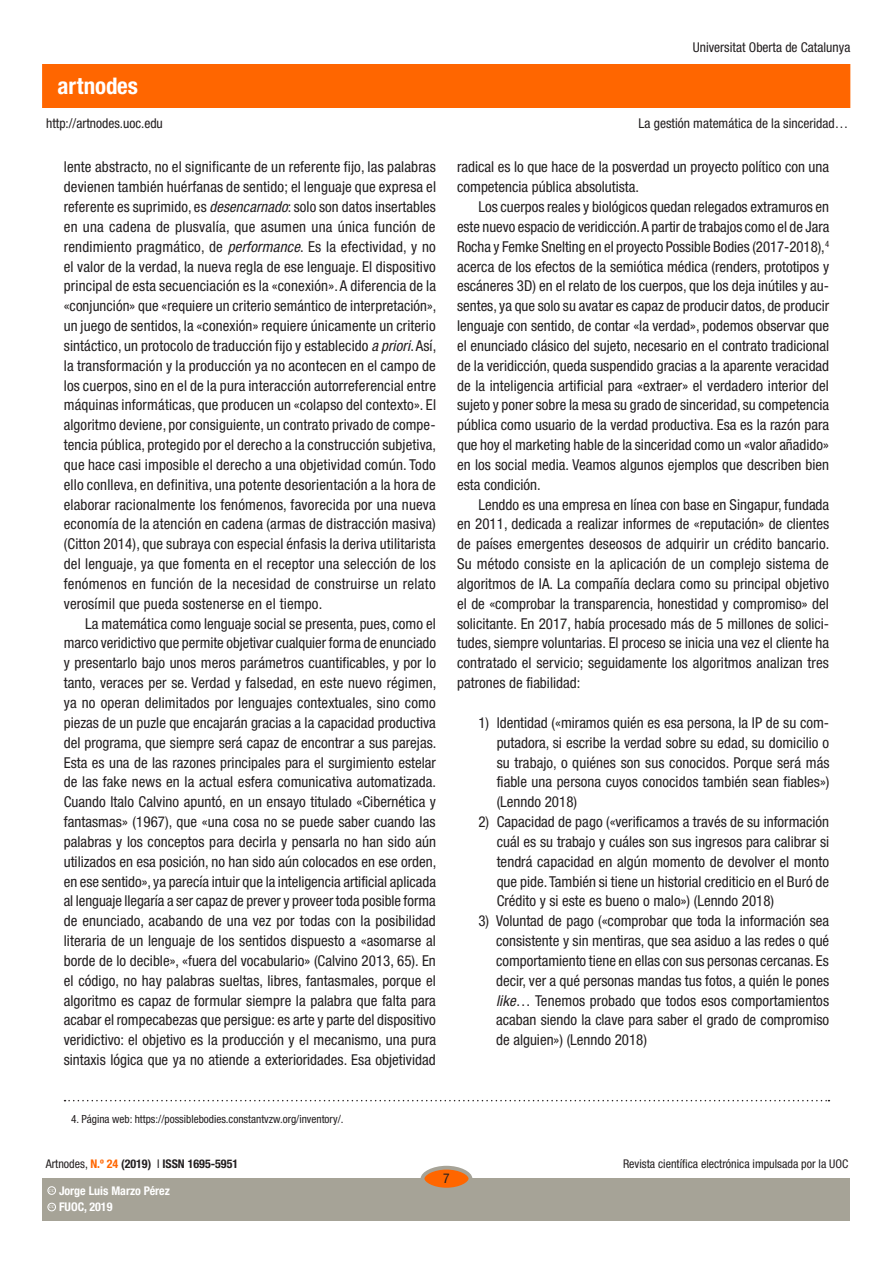
<style>
.page{position:relative;width:893px;height:1263px;background:#fff}
.page>*{position:absolute;margin:0;border:0;box-sizing:border-box;transform-origin:0 0}
.t1{font:700 condensed 22.95px "Helvetica Neue LT Std";color:#fff}
.text_general{font:condensed 15px/19.8px "Helvetica Neue LT Std";color:#231f20;text-align:justify}
.t2{font:condensed 13.5px "Helvetica Neue LT Std";color:#231f20}
.t3{font:condensed 12px "Helvetica Neue LT Std";color:#231f20}
.t4{font:700 condensed 12px "Helvetica Neue LT Std";color:#231f20}
.t5{font:700 condensed 12px "Helvetica Neue LT Std";color:#fff}
._04_NOTAS1{font:condensed 11.25px "Helvetica Neue LT Std";color:#231f20}
.t6{font:600 3.9px "Adobe Caslon Pro";color:#fff}
.s1{font-style:italic}
.s2{font-weight:400}
.s3{color:#f60}
</style>
<div class="page">
<div style="left:43px;top:65px;width:807px;height:42px;background:#f60"></div>
<div style="left:43px;top:1178px;width:807px;height:42px;background:#a6a397"></div>
<div style="left:422px;top:1168px;width:48px;height:21px;background:#f60;border-radius:50%"></div>
<div style="left:421px;top:1166px;width:51px;height:25px;border:4px solid #a6a397;border-radius:50%"></div>
<div style="left:48px;top:1203px;width:8px;height:8px;border:1px solid #fff;border-radius:50%"></div>
<div style="left:48px;top:1186px;width:8px;height:8px;border:1px solid #fff;border-radius:50%"></div>
<svg style="left:65px;top:1100px;width:764px;height:1px"></svg>
<h1 class="t1" style="left:58px;top:72px;width:82px">artnodes</h1>
<p class="t2" style="left:46px;top:115px;width:118px">http://artnodes.uoc.edu</p>
<p class="text_general" style="left:64px;top:157px;width:374px">lente abstracto, no el significante de un referente fijo, las palabras devienen también huérfanas de sentido; el lenguaje que expresa el referente es suprimido, es <span class="s1">desencarnado</span>: solo son datos insertables en una cadena de plusvalía, que asumen una única función de rendimiento pragmático, de <span class="s1">performance</span>. Es la efectividad, y no el valor de la verdad, la nueva regla de ese lenguaje. El dispositivo principal de esta secuenciación es la «conexión». A diferencia de la «conjunción» que «requiere un criterio semántico de interpretación», un juego de sentidos, la «conexión» requiere únicamente un criterio sintáctico, un protocolo de traducción fijo y establecido <span class="s1">a priori</span>. Así, la transformación y la producción ya no acontecen en el campo de los cuerpos, sino en el de la pura interacción autorreferencial entre máquinas informáticas, que producen un «colapso del contexto». El algoritmo deviene, por consiguiente, un contrato privado de compe&shy;tencia pública, protegido por el derecho a la construcción subjetiva, que hace casi imposible el derecho a una objetividad común. Todo ello conlleva, en definitiva, una potente desorientación a la hora de elaborar racionalmente los fenómenos, favorecida por una nueva economía de la atención en cadena (armas de distracción masiva) (Citton 2014), que subraya con especial énfasis la deriva utilitarista del lenguaje, ya que fomenta en el receptor una selección de los fenómenos en función de la necesidad de construirse un relato verosímil que pueda sostenerse en el tiempo.</p>
<p class="text_general" style="left:64px;top:613px;width:374px;text-indent:21px">La matemática como lenguaje social se presenta, pues, como el marco veridictivo que permite objetivar cualquier forma de enunciado y presentarlo bajo unos meros parámetros cuantificables, y por lo tanto, veraces per se. Verdad y falsedad, en este nuevo régimen, ya no operan delimitados por lenguajes contextuales, sino como piezas de un puzle que encajarán gracias a la capacidad productiva del programa, que siempre será capaz de encontrar a sus parejas.<br>Esta es una de las razones principales para el surgimiento estelar de las fake news en la actual esfera comunicativa automatizada.<br>Cuando Italo Calvino apuntó, en un ensayo titulado «Cibernética y fantasmas» (1967), que «una cosa no se puede saber cuando las palabras y los conceptos para decirla y pensarla no han sido aún utilizados en esa posición, no han sido aún colocados en ese orden, en ese sentido», ya parecía intuir que la inteligencia artificial aplicada al lenguaje llegaría a ser capaz de prever y proveer toda posible forma de enunciado, acabando de una vez por todas con la posibilidad literaria de un lenguaje de los sentidos dispuesto a «asomarse al borde de lo decible», «fuera del vocabulario» (Calvino 2013, 65). En el código, no hay palabras sueltas, libres, fantasmales, porque el algoritmo es capaz de formular siempre la palabra que falta para acabar el rompecabezas que persigue: es arte y parte del dispositivo veridictivo: el objetivo es la producción y el mecanismo, una pura sintaxis lógica que ya no atiende a exterioridades. Esa objetividad</p>
<p class="_04_NOTAS1" style="left:71px;top:1112px;width:274px">4. Página web: https://possiblebodies.constantvzw.org/inventory/.</p>
<p class="t2" style="left:693px;top:40px;width:159px">Universitat Oberta de Catalunya</p>
<p class="t2" style="left:639px;top:115px;width:211px">La gestión matemática de la sinceridad…</p>
<p class="text_general" style="left:457px;top:157px;width:374px">radical es lo que hace de la posverdad un proyecto político con una competencia pública absolutista.</p>
<p class="text_general" style="left:457px;top:197px;width:374px;text-indent:21px">Los cuerpos reales y biológicos quedan relegados extramuros en este nuevo espacio de veridicción. A partir de trabajos como el de Jara Rocha y Femke Snelting en el proyecto Possible Bodies (2017-2018),<sup>4 </sup>acerca de los efectos de la semiótica médica (renders, prototipos y escáneres 3D) en el relato de los cuerpos, que los deja inútiles y au&shy;sentes, ya que solo su avatar es capaz de producir datos, de producir lenguaje con sentido, de contar «la verdad», podemos observar que el enunciado clásico del sujeto, necesario en el contrato tradicional de la veridicción, queda suspendido gracias a la aparente veracidad de la inteligencia artificial para «extraer» el verdadero interior del sujeto y poner sobre la mesa su grado de sinceridad, su competencia pública como usuario de la verdad productiva. Esa es la razón para que hoy el marketing hable de la sinceridad como un «valor añadido» en los social media. Veamos algunos ejemplos que describen bien esta condición.</p>
<p class="text_general" style="left:457px;top:494px;width:374px;text-indent:21px">Lenddo es una empresa en línea con base en Singapur, fundada en 2011, dedicada a realizar informes de «reputación» de clientes de países emergentes deseosos de adquirir un crédito bancario.<br>Su método consiste en la aplicación de un complejo sistema de algoritmos de IA. La compañía declara como su principal objetivo el de «comprobar la transparencia, honestidad y compromiso» del solicitante. En 2017, había procesado más de 5 millones de solici&shy;tudes, siempre voluntarias. El proceso se inicia una vez el cliente ha contratado el servicio; seguidamente los algoritmos analizan tres patrones de fiabilidad:</p>
<p class="text_general" style="left:497px;top:712px;width:334px;text-indent:-18px">1) ldentidad («miramos quién es esa persona, la IP de su com&shy;putadora, si escribe la verdad sobre su edad, su domicilio o su trabajo, o quiénes son sus conocidos. Porque será más fiable una persona cuyos conocidos también sean fiables») (Lenndo 2018)</p>
<p class="text_general" style="left:497px;top:812px;width:334px;text-indent:-18px">2) Capacidad de pago («verificamos a través de su información cuál es su trabajo y cuáles son sus ingresos para calibrar si tendrá capacidad en algún momento de devolver el monto que pide. También si tiene un historial crediticio en el Buró de Crédito y si este es bueno o malo») (Lenndo 2018)</p>
<p class="text_general" style="left:496px;top:911px;width:335px;text-indent:-18px">3) Voluntad de pago («comprobar que toda la información sea consistente y sin mentiras, que sea asiduo a las redes o qué comportamiento tiene en ellas con sus personas cercanas. Es decir, ver a qué personas mandas tus fotos, a quién le pones <span class="s1">like</span>… Tenemos probado que todos esos comportamientos acaban siendo la clave para saber el grado de compromiso de alguien») (Lenndo 2018)</p>
<p class="t4" style="left:46px;top:1157px;width:194px"><span class="s2">Artnodes,</span> <span class="s3">N.º 24</span> (2019) <span class="s2">I</span> ISSN 1695-5951</p>
<p class="t6" style="left:49px;top:1205px;width:7px">CC</p>
<p class="t5" style="left:59px;top:1200px;width:55px">FUOC, 2019</p>
<p class="t5" style="left:59px;top:1183px;width:112px">Jorge Luis Marzo Pérez</p>
<p class="t6" style="left:49px;top:1188px;width:7px">CC</p>
<p class="t2" style="left:443px;top:1171px;width:8px">7</p>
<p class="t3" style="left:623px;top:1157px;width:227px">Revista científica electrónica impulsada por la UOC</p>
</div>
